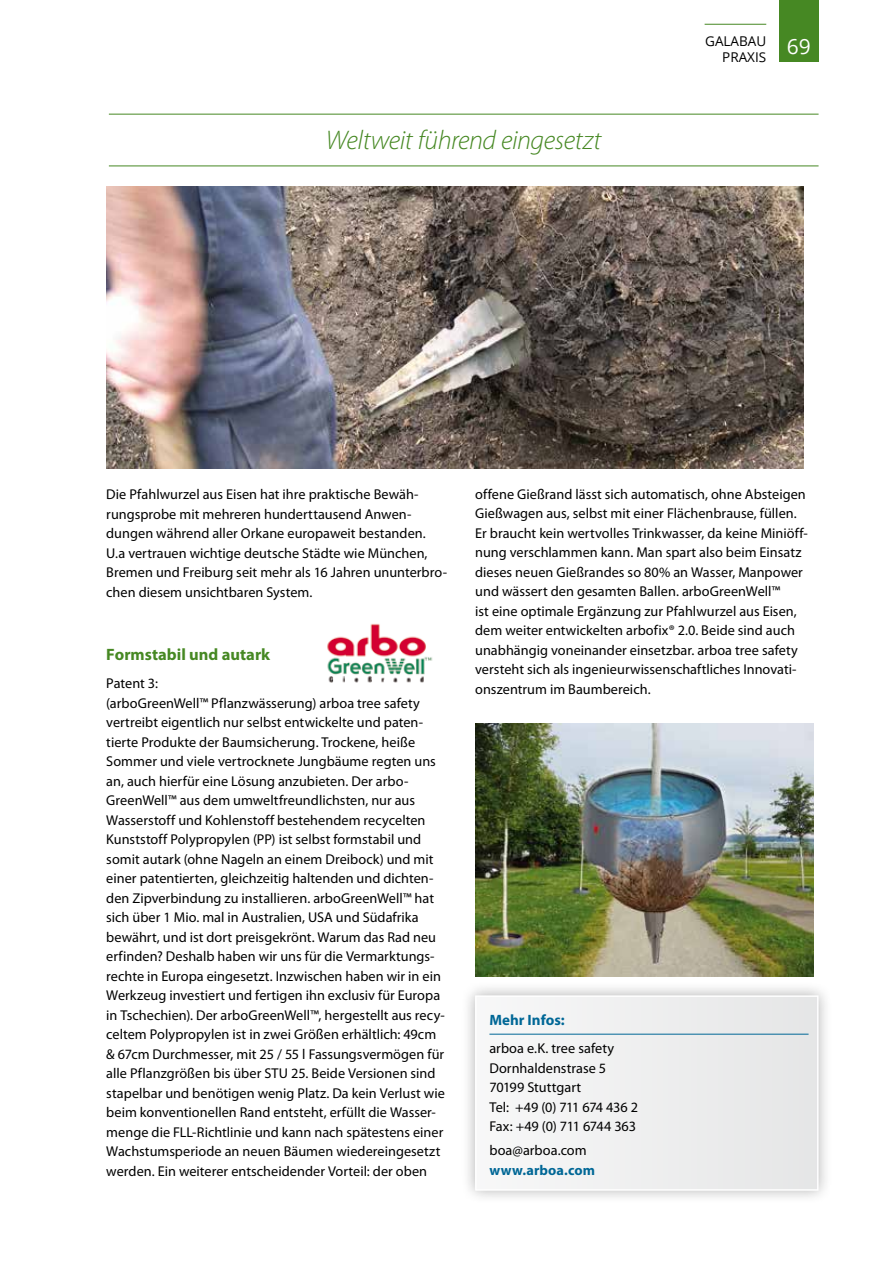
<style>
.page{position:relative;width:893px;height:1263px;background:#fff}
.page>*{position:absolute;margin:0;border:0;box-sizing:border-box;transform-origin:0 0}
.t1{font:italic 300 27px "Myriad Pro";letter-spacing:-.015em;color:#468823}
.t2{font:21px "Open Sans";color:#fff}
.t3{font:700 16.5px "Myriad Pro";color:#468823}
.t4{font:700 15px "Myriad Pro";color:#006796}
.t5{font:14.25px/19.5px "Myriad Pro";letter-spacing:.005em;color:#000}
.t6{font:700 14.25px "Myriad Pro";letter-spacing:.01em;color:#006796}
.t7{font:13.5px/16.2px "Open Sans";color:#000;text-align:right}
</style>
<div class="page">
<hr style="left:705px;top:24px;width:61px;height:1px;background:#468823">
<hr style="left:109px;top:114px;width:710px;height:1px;background:#468823">
<hr style="left:109px;top:166px;width:710px;height:1px;background:#468823">
<div style="left:461px;top:981px;width:371px;height:224px;background:#000;opacity:.3"></div>
<div style="left:476px;top:996px;width:342px;height:194px;background:#eeefef"></div>
<hr style="left:489px;top:1034px;width:319px;height:1px;background:#006796">
<div style="left:475px;top:995px;width:344px;height:196px;border:2px solid #fff"></div>
<img style="left:327px;top:623px;width:106px;height:60px">
<img style="left:475px;top:723px;width:338px;height:254px">
<img style="left:106px;top:186px;width:698px;height:283px">
<div style="left:779px;top:0;width:40px;height:62px;background:#468823"></div>
<h1 class="t1" style="left:326px;top:123px;width:277px">Weltweit führend eingesetzt</h1>
<p class="t7" style="left:705px;top:33px;width:63px">GALABAU<br>PRAXIS</p>
<h2 class="t2" style="left:787px;top:32px;width:26px">69</h2>
<p class="t5" style="left:106px;top:484px;width:342px">Die Pfahlwurzel aus Eisen hat ihre praktische Bewäh&shy;rungsprobe mit mehreren hunderttausend Anwen&shy;dungen während aller Orkane europaweit bestanden.<br>U.a vertrauen wichtige deutsche Städte wie München, Bremen und Freiburg seit mehr als 16 Jahren ununterbro&shy;chen diesem unsichtbaren System.</p>
<p class="t3" style="left:106px;top:644px;width:165px">Formstabil und autark</p>
<p class="t5" style="left:106px;top:674px;width:340px">Patent 3:<br>(arboGreenWell™ Pflanzwässerung) arboa tree safety vertreibt eigentlich nur selbst entwickelte und paten&shy;tierte Produkte der Baumsicherung. Trockene, heiße Sommer und viele vertrocknete Jungbäume regten uns an, auch hierfür eine Lösung anzubieten. Der arbo-GreenWell™ aus dem umweltfreundlichsten, nur aus Wasserstoff und Kohlenstoff bestehendem recycelten Kunststoff Polypropylen (PP) ist selbst formstabil und somit autark (ohne Nageln an einem Dreibock) und mit einer patentierten, gleichzeitig haltenden und dichten&shy;den Zipverbindung zu installieren. arboGreenWell™ hat sich über 1 Mio. mal in Australien, USA und Südafrika bewährt, und ist dort preisgekrönt. Warum das Rad neu erfinden? Deshalb haben wir uns für die Vermarktungs&shy;rechte in Europa eingesetzt. Inzwischen haben wir in ein Werkzeug investiert und fertigen ihn exclusiv für Europa in Tschechien). Der arboGreenWell™, hergestellt aus recy&shy;celtem Polypropylen ist in zwei Größen erhältlich: 49cm &amp; 67cm Durchmesser, mit 25 / 55 l Fassungsvermögen für alle Pflanzgrößen bis über STU 25. Beide Versionen sind stapelbar und benötigen wenig Platz. Da kein Verlust wie beim konventionellen Rand entsteht, erfüllt die Wasser&shy;menge die FLL-Richtlinie und kann nach spätestens einer Wachstumsperiode an neuen Bäumen wiedereingesetzt werden. Ein weiterer entscheidender Vorteil: der oben</p>
<p class="t5" style="left:475px;top:484px;width:334px">offene Gießrand lässt sich automatisch, ohne Absteigen Gießwagen aus, selbst mit einer Flächenbrause, füllen.<br>Er braucht kein wertvolles Trinkwasser, da keine Miniöff&shy;nung verschlammen kann. Man spart also beim Einsatz dieses neuen Gießrandes so 80% an Wasser, Manpower und wässert den gesamten Ballen. arboGreenWell™<br>ist eine optimale Ergänzung zur Pfahlwurzel aus Eisen, dem weiter entwickelten arbofix® 2.0. Beide sind auch unabhängig voneinander einsetzbar. arboa tree safety versteht sich als ingenieurwissenschaftliches Innovati&shy;onszentrum im Baumbereich.</p>
<p class="t4" style="left:489px;top:1010px;width:77px">Mehr Infos:</p>
<p class="t5" style="left:489px;top:1038px;width:150px">arboa e.K. tree safety<br>Dornhaldenstrase 5<br>70199 Stuttgart<br>Tel: +49 (0) 711 674 436 2<br>Fax: +49 (0) 711 6744 363</p>
<p class="t5" style="left:489px;top:1140px;width:99px">boa@arboa.com</p>
<p class="t6" style="left:489px;top:1160px;width:107px">www.arboa.com</p>
</div>
